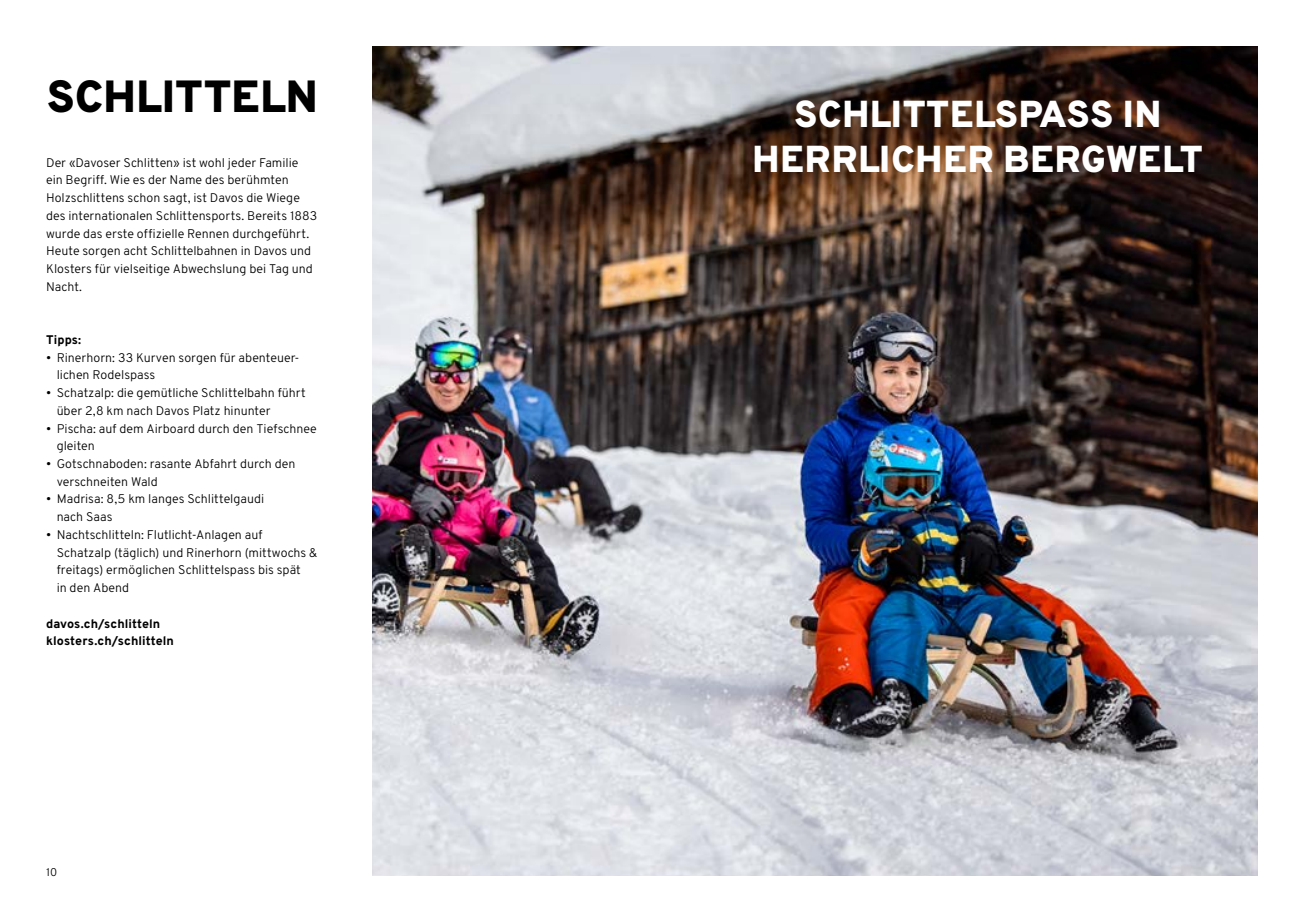
<style>
.page{position:relative;width:1304px;height:922px;background:#fff}
.page>*{position:absolute;margin:0;border:0;box-sizing:border-box;transform-origin:0 0}
.t1{font:800 45px "Overpass";letter-spacing:.005em;color:#000}
.t2{font:800 37.5px/45px "Overpass";letter-spacing:.01em;color:#fff;text-align:center}
.t3{font:300 12.5px/17.8px "Overpass";color:#000}
.t4{font:800 12.5px/17.8px "Overpass";letter-spacing:.005em;color:#000}
.t5{font:300 11.25px "Overpass";color:#000}
</style>
<div class="page">
<img style="left:372px;top:46px;width:886px;height:829px">
<h1 class="t1" style="left:47px;top:68px;width:273px">SCHLITTELN</h1>
<p class="t3" style="left:46px;top:153px;width:273px">Der «Davoser Schlitten» ist wohl jeder Familie ein Begriff. Wie es der Name des berühmten Holzschlittens schon sagt, ist Davos die Wiege des internationalen Schlittensports. Bereits 1883 wurde das erste offizielle Rennen durchgeführt.<br>Heute sorgen acht Schlittelbahnen in Davos und Klosters für vielseitige Abwechslung bei Tag und Nacht.</p>
<p class="t4" style="left:46px;top:331px;width:37px">Tipps:</p>
<p class="t3" style="left:57px;top:348px;width:242px;text-indent:-11px">• Rinerhorn: 33 Kurven sorgen für abenteuer&shy;lichen Rodelspass</p>
<p class="t3" style="left:57px;top:384px;width:251px;text-indent:-11px">• Schatzalp: die gemütliche Schlittelbahn führt über 2,8 km nach Davos Platz hinunter</p>
<p class="t3" style="left:57px;top:419px;width:262px;text-indent:-11px">• Pischa: auf dem Airboard durch den Tiefschnee gleiten</p>
<p class="t3" style="left:57px;top:454px;width:240px;text-indent:-11px">• Gotschnaboden: rasante Abfahrt durch den verschneiten Wald</p>
<p class="t3" style="left:57px;top:490px;width:209px;text-indent:-11px">• Madrisa: 8,5 km langes Schlittelgaudi nach Saas</p>
<p class="t3" style="left:57px;top:525px;width:262px;text-indent:-11px">• Nachtschlitteln: Flutlicht-Anlagen auf Schatzalp (täglich) und Rinerhorn (mittwochs &amp; freitags) ermöglichen Schlittelspass bis spät<br>in den Abend</p>
<p class="t4" style="left:46px;top:614px;width:129px">davos.ch/schlitteln klosters.ch/schlitteln</p>
<p class="t5" style="left:46px;top:864px;width:13px">10</p>
<h2 class="t2" style="left:752px;top:92px;width:452px">SCHLITTELSPASS IN<br>HERRLICHER BERGWELT</h2>
</div>
